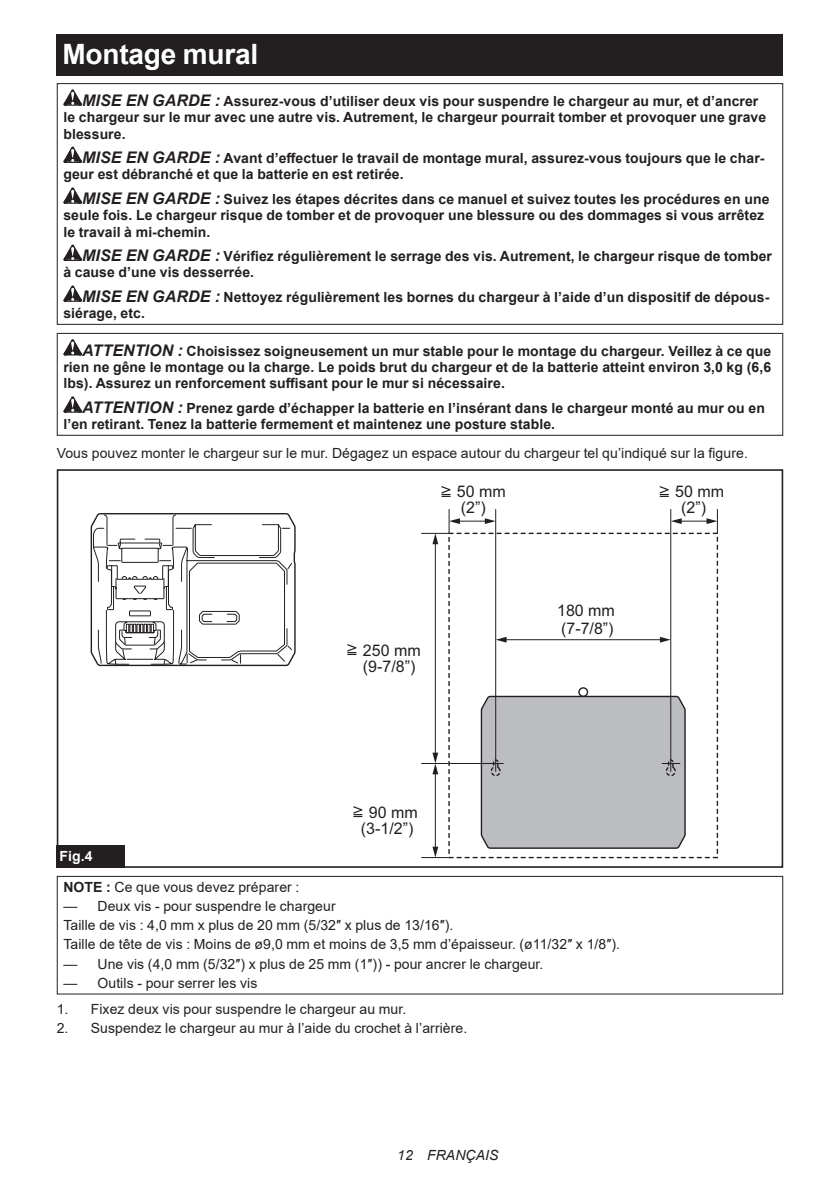
<style>
.page{position:relative;width:840px;height:1191px;background:#fff}
.page>*{position:absolute;margin:0;border:0;box-sizing:border-box;transform-origin:0 0}
.t1{font:700 28px "Arial";letter-spacing:-.01em;color:#fff}
.t2{font:16px "Arial";color:#231f20}
.t3{font:700 14px/16.4px "Arial";letter-spacing:.005em;color:#231f20}
.t4{font:14px/19.2px "Arial";letter-spacing:.005em;color:#231f20}
.t5{font:italic 14px "Arial";letter-spacing:.005em;color:#231f20}
.s1{font-style:italic;font-size:16px}
.s2{font-weight:700;color:#fff}
.s3{font-weight:700}
</style>
<div class="page">
<div style="left:57px;top:34px;width:725px;height:41px;background:#231f20"></div>
<svg style="left:63px;top:89px;width:19px;height:17px"></svg>
<svg style="left:63px;top:146px;width:19px;height:17px"></svg>
<svg style="left:63px;top:187px;width:19px;height:17px"></svg>
<svg style="left:63px;top:244px;width:19px;height:17px"></svg>
<svg style="left:63px;top:285px;width:19px;height:17px"></svg>
<div style="left:57px;top:83px;width:725px;height:242px;border:1px solid #231f20"></div>
<svg style="left:63px;top:339px;width:19px;height:16px"></svg>
<svg style="left:63px;top:396px;width:19px;height:17px"></svg>
<div style="left:57px;top:333px;width:725px;height:103px;border:1px solid #231f20"></div>
<svg style="left:90px;top:513px;width:206px;height:154px"></svg>
<hr style="left:495px;top:509px;width:1px;height:262px;background:#231f20">
<hr style="left:670px;top:509px;width:1px;height:262px;background:#231f20">
<hr style="left:421px;top:763px;width:82px;height:1px;background:#231f20">
<svg style="left:480px;top:695px;width:206px;height:154px;background:#b6b7ba"></svg>
<div style="left:578px;top:687px;width:10px;height:10px;border:1px solid #231f20;border-radius:50%"></div>
<div style="left:448px;top:532px;width:269px;height:326px;border:1px dashed #231f20"></div>
<svg style="left:670px;top:509px;width:47px;height:24px"></svg>
<hr style="left:434px;top:542px;width:1px;height:212px;background:#231f20">
<svg style="left:421px;top:509px;width:74px;height:35px"></svg>
<hr style="left:434px;top:772px;width:1px;height:76px;background:#231f20">
<svg style="left:421px;top:846px;width:28px;height:12px"></svg>
<svg style="left:432px;top:752px;width:6px;height:22px"></svg>
<hr style="left:504px;top:639px;width:157px;height:1px;background:#231f20">
<svg style="left:495px;top:637px;width:11px;height:5px"></svg>
<svg style="left:659px;top:637px;width:11px;height:5px"></svg>
<div style="left:57px;top:469px;width:725px;height:399px;border:2px solid #231f20"></div>
<svg style="left:441px;top:486px;width:9px;height:11px"></svg>
<svg style="left:659px;top:486px;width:9px;height:11px"></svg>
<svg style="left:347px;top:644px;width:9px;height:11px"></svg>
<svg style="left:353px;top:806px;width:9px;height:11px"></svg>
<div style="left:57px;top:845px;width:68px;height:23px;background:#231f20"></div>
<div style="left:57px;top:876px;width:725px;height:118px;border:1px solid #231f20"></div>
<h1 class="t1" style="left:62px;top:34px;width:197px">Montage mural</h1>
<p class="t3" style="left:63px;top:93px;width:704px;text-indent:19px"><span class="s1">MISE EN GARDE :</span> Assurez-vous d’utiliser deux vis pour suspendre le chargeur au mur, et d’ancrer le chargeur sur le mur avec une autre vis. Autrement, le chargeur pourrait tomber et provoquer une grave blessure.</p>
<p class="t3" style="left:63px;top:150px;width:702px;text-indent:19px"><span class="s1">MISE EN GARDE :</span> Avant d’effectuer le travail de montage mural, assurez-vous toujours que le char&shy;geur est débranché et que la batterie en est retirée.</p>
<p class="t3" style="left:63px;top:191px;width:707px;text-indent:19px"><span class="s1">MISE EN GARDE :</span> Suivez les étapes décrites dans ce manuel et suivez toutes les procédures en une seule fois. Le chargeur risque de tomber et de provoquer une blessure ou des dommages si vous arrêtez le travail à mi-chemin.</p>
<p class="t3" style="left:63px;top:248px;width:709px;text-indent:19px"><span class="s1">MISE EN GARDE :</span> Vérifiez régulièrement le serrage des vis. Autrement, le chargeur risque de tomber à cause d’une vis desserrée.</p>
<p class="t3" style="left:63px;top:289px;width:707px;text-indent:19px"><span class="s1">MISE EN GARDE :</span> Nettoyez régulièrement les bornes du chargeur à l’aide d’un dispositif de dépous&shy;siérage, etc.</p>
<p class="t3" style="left:63px;top:342px;width:709px;text-align:justify;text-indent:19px"><span class="s1">ATTENTION :</span> Choisissez soigneusement un mur stable pour le montage du chargeur. Veillez à ce que rien ne gêne le montage ou la charge. Le poids brut du chargeur et de la batterie atteint environ 3,0 kg (6,6 lbs). Assurez un renforcement suffisant pour le mur si nécessaire.</p>
<p class="t3" style="left:63px;top:400px;width:702px;text-indent:19px"><span class="s1">ATTENTION :</span> Prenez garde d’échapper la batterie en l’insérant dans le chargeur monté au mur ou en l’en retirant. Tenez la batterie fermement et maintenez une posture stable.</p>
<p class="t4" style="left:57px;top:443px;width:692px">Vous pouvez monter le chargeur sur le mur. Dégagez un espace autour du chargeur tel qu’indiqué sur la figure.</p>
<p class="t2" style="left:456px;top:481px;width:50px">50 mm</p>
<p class="t2" style="left:674px;top:481px;width:50px">50 mm</p>
<p class="t2" style="left:460px;top:497px;width:26px">(2”)</p>
<p class="t2" style="left:680px;top:497px;width:26px">(2”)</p>
<p class="t2" style="left:556px;top:599px;width:59px">180 mm</p>
<p class="t2" style="left:362px;top:639px;width:59px">250 mm</p>
<p class="t2" style="left:362px;top:655px;width:54px">(9-7/8”)</p>
<p class="t2" style="left:368px;top:801px;width:50px">90 mm</p>
<p class="t2" style="left:360px;top:817px;width:54px">(3-1/2”)</p>
<p class="t2" style="left:560px;top:617px;width:54px">(7-7/8”)</p>
<p class="t4" style="left:60px;top:840px;width:241px;line-height:30.6px"><span class="s2">Fig.4<br></span><span class="s3">NOTE :</span> Ce que vous devez préparer :</p>
<p class="t4" style="left:63px;top:896px;width:558px">— Deux vis - pour suspendre le chargeur<br>Taille de vis : 4,0 mm x plus de 20 mm (5/32″ x plus de 13/16″).<br>Taille de tête de vis : Moins de ø9,0 mm et moins de 3,5 mm d’épaisseur. (ø11/32″ x 1/8″).</p>
<p class="t4" style="left:63px;top:954px;width:481px">— Une vis (4,0 mm (5/32″) x plus de 25 mm (1″)) - pour ancrer le chargeur.</p>
<p class="t4" style="left:63px;top:973px;width:195px">— Outils - pour serrer les vis</p>
<p class="t4" style="left:57px;top:999px;width:351px">1. Fixez deux vis pour suspendre le chargeur au mur.</p>
<p class="t4" style="left:57px;top:1018px;width:412px">2. Suspendez le chargeur au mur à l’aide du crochet à l’arrière.</p>
<p class="t5" style="left:397px;top:1146px;width:103px">12 FRANÇAIS</p>
</div>
